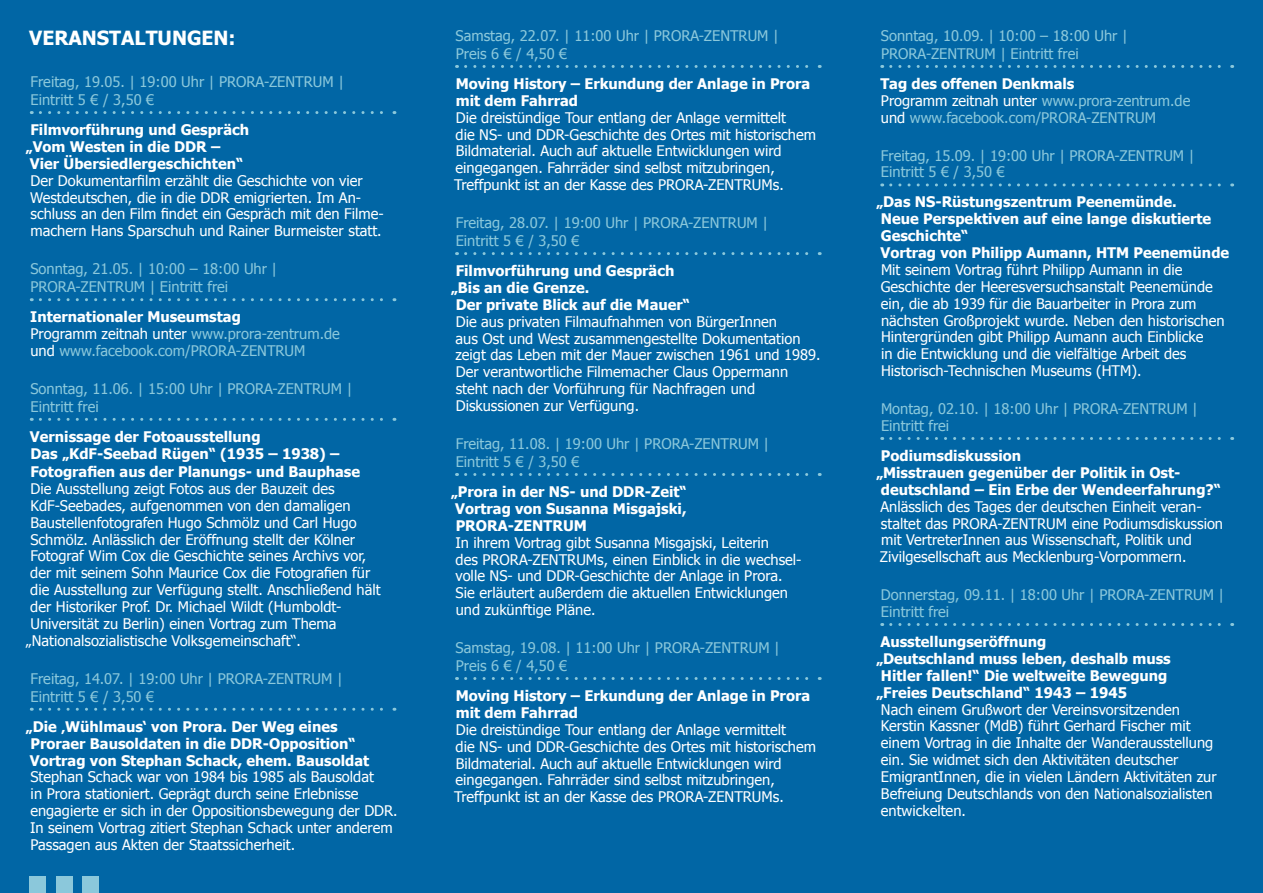
<style>
.page{position:relative;width:1263px;height:893px;background:#0166a5}
.page>*{position:absolute;margin:0;border:0;box-sizing:border-box;transform-origin:0 0}
.t1{font:700 19.5px "Tahoma";color:#fff}
.t2{font:14.7px/17px "Tahoma";color:#fff}
.t3{font:700 14.7px/17px "Tahoma";color:#fff}
.t4{font:14.7px/18px "Tahoma";color:#8bc8db}
.s1{font-weight:700;color:#fff}
.s2{color:#fff}
</style>
<div class="page">
<svg style="left:40px;top:111px;width:355px;height:3px"></svg>
<svg style="left:40px;top:298px;width:355px;height:3px"></svg>
<svg style="left:40px;top:418px;width:355px;height:3px"></svg>
<svg style="left:40px;top:708px;width:355px;height:3px"></svg>
<svg style="left:466px;top:65px;width:354px;height:3px"></svg>
<svg style="left:466px;top:252px;width:354px;height:3px"></svg>
<svg style="left:466px;top:473px;width:354px;height:3px"></svg>
<svg style="left:466px;top:677px;width:354px;height:3px"></svg>
<svg style="left:891px;top:65px;width:342px;height:3px"></svg>
<svg style="left:891px;top:183px;width:342px;height:3px"></svg>
<svg style="left:891px;top:437px;width:342px;height:3px"></svg>
<svg style="left:891px;top:623px;width:342px;height:3px"></svg>
<div style="left:30px;top:876px;width:16px;height:17px;background:#8bc8db"></div>
<div style="left:56px;top:876px;width:17px;height:17px;background:#8bc8db"></div>
<div style="left:83px;top:876px;width:16px;height:17px;background:#8bc8db"></div>
<h1 class="t1" style="left:29px;top:25px;width:208px">VERANSTALTUNGEN:</h1>
<p class="t4" style="left:30px;top:72px;width:315px">Freitag, 19.05. | 19:00 Uhr | PRORA-ZENTRUM |<br>Eintritt 5 € / 3,50 €</p>
<p class="t3" style="left:30px;top:121px;width:220px">Filmvorführung und Gespräch</p>
<p class="t3" style="left:26px;top:138px;width:196px">„Vom Westen in die DDR –</p>
<p class="t3" style="left:30px;top:155px;width:215px">Vier Übersiedlergeschichten“</p>
<p class="t2" style="left:30px;top:171px;width:355px">Der Dokumentarfilm erzählt die Geschichte von vier Westdeutschen, die in die DDR emigrierten. Im An&shy;schluss an den Film findet ein Gespräch mit den Filme&shy;machern Hans Sparschuh und Rainer Burmeister statt.</p>
<p class="t4" style="left:30px;top:259px;width:248px">Sonntag, 21.05. | 10:00 – 18:00 Uhr |<br>PRORA-ZENTRUM | Eintritt frei</p>
<p class="t4" style="left:30px;top:308px;width:311px;line-height:17px"><span class="s1">Internationaler Museumstag<br></span><span class="s2">Programm zeitnah unter</span> www.prora-zentrum.de <span class="s2">und</span> www.facebook.com/PRORA-ZENTRUM</p>
<p class="t4" style="left:30px;top:379px;width:323px">Sonntag, 11.06. | 15:00 Uhr | PRORA-ZENTRUM |<br>Eintritt frei</p>
<p class="t3" style="left:30px;top:427px;width:332px;line-height:17.5px">Vernissage der Fotoausstellung<br>Das „KdF-Seebad Rügen“ (1935 – 1938) –<br>Fotografien aus der Planungs- und Bauphase</p>
<p class="t2" style="left:30px;top:480px;width:306px">Die Ausstellung zeigt Fotos aus der Bauzeit des</p>
<p class="t2" style="left:30px;top:496px;width:322px">KdF-Seebades, aufgenommen von den damaligen</p>
<p class="t2" style="left:30px;top:513px;width:328px">Baustellenfotografen Hugo Schmölz und Carl Hugo</p>
<p class="t2" style="left:30px;top:530px;width:326px">Schmölz. Anlässlich der Eröffnung stellt der Kölner</p>
<p class="t2" style="left:30px;top:547px;width:337px">Fotograf Wim Cox die Geschichte seines Archivs vor,</p>
<p class="t2" style="left:30px;top:564px;width:341px">der mit seinem Sohn Maurice Cox die Fotografien für</p>
<p class="t2" style="left:30px;top:581px;width:352px">die Ausstellung zur Verfügung stellt. Anschließend hält</p>
<p class="t2" style="left:30px;top:598px;width:313px">der Historiker Prof. Dr. Michael Wildt (Humboldt-</p>
<p class="t2" style="left:30px;top:615px;width:308px">Universität zu Berlin) einen Vortrag zum Thema</p>
<p class="t2" style="left:26px;top:632px;width:277px">„Nationalsozialistische Volksgemeinschaft“.</p>
<p class="t4" style="left:30px;top:669px;width:314px">Freitag, 14.07. | 19:00 Uhr | PRORA-ZENTRUM |<br>Eintritt 5 € / 3,50 €</p>
<p class="t3" style="left:30px;top:717px;width:341px;text-indent:-4px">„Die ‚Wühlmaus‘ von Prora. Der Weg eines<br>Proraer Bausoldaten in die DDR-Opposition“<br>Vortrag von Stephan Schack, ehem. Bausoldat</p>
<p class="t2" style="left:30px;top:768px;width:369px">Stephan Schack war von 1984 bis 1985 als Bausoldat<br>in Prora stationiert. Geprägt durch seine Erlebnisse engagierte er sich in der Oppositionsbewegung der DDR.<br>In seinem Vortrag zitiert Stephan Schack unter anderem Passagen aus Akten der Staatssicherheit.</p>
<p class="t4" style="left:456px;top:26px;width:325px">Samstag, 22.07. | 11:00 Uhr | PRORA-ZENTRUM |<br>Preis 6 € / 4,50 €</p>
<p class="t3" style="left:456px;top:75px;width:356px">Moving History – Erkundung der Anlage in Prora mit dem Fahrrad</p>
<p class="t2" style="left:454px;top:108px;width:363px">Die dreistündige Tour entlang der Anlage vermittelt<br>die NS- und DDR-Geschichte des Ortes mit historischem Bildmaterial. Auch auf aktuelle Entwicklungen wird eingegangen. Fahrräder sind selbst mitzubringen, Treffpunkt ist an der Kasse des PRORA-ZENTRUMs.</p>
<p class="t4" style="left:456px;top:213px;width:314px">Freitag, 28.07. | 19:00 Uhr | PRORA-ZENTRUM |<br>Eintritt 5 € / 3,50 €</p>
<p class="t3" style="left:456px;top:262px;width:220px">Filmvorführung und Gespräch</p>
<p class="t3" style="left:451px;top:279px;width:140px">„Bis an die Grenze.</p>
<p class="t3" style="left:456px;top:296px;width:236px">Der private Blick auf die Mauer“</p>
<p class="t2" style="left:455px;top:312px;width:367px">Die aus privaten Filmaufnahmen von BürgerInnen<br>aus Ost und West zusammengestellte Dokumentation zeigt das Leben mit der Mauer zwischen 1961 und 1989.<br>Der verantwortliche Filmemacher Claus Oppermann steht nach der Vorführung für Nachfragen und Diskussionen zur Verfügung.</p>
<p class="t4" style="left:456px;top:434px;width:315px">Freitag, 11.08. | 19:00 Uhr | PRORA-ZENTRUM |<br>Eintritt 5 € / 3,50 €</p>
<p class="t3" style="left:455px;top:483px;width:233px;text-align:justify;text-indent:-4px">„Prora in der NS- und DDR-Zeit“ Vortrag von Susanna Misgajski, PRORA-ZENTRUM</p>
<p class="t2" style="left:455px;top:533px;width:348px">In ihrem Vortrag gibt Susanna Misgajski, Leiterin<br>des PRORA-ZENTRUMs, einen Einblick in die wechsel&shy;volle NS- und DDR-Geschichte der Anlage in Prora.<br>Sie erläutert außerdem die aktuellen Entwicklungen und zukünftige Pläne.</p>
<p class="t4" style="left:456px;top:638px;width:326px">Samstag, 19.08. | 11:00 Uhr | PRORA-ZENTRUM |<br>Preis 6 € / 4,50 €</p>
<p class="t3" style="left:456px;top:687px;width:356px">Moving History – Erkundung der Anlage in Prora mit dem Fahrrad</p>
<p class="t2" style="left:454px;top:720px;width:363px">Die dreistündige Tour entlang der Anlage vermittelt<br>die NS- und DDR-Geschichte des Ortes mit historischem Bildmaterial. Auch auf aktuelle Entwicklungen wird eingegangen. Fahrräder sind selbst mitzubringen, Treffpunkt ist an der Kasse des PRORA-ZENTRUMs.</p>
<p class="t4" style="left:881px;top:26px;width:248px">Sonntag, 10.09. | 10:00 – 18:00 Uhr |<br>PRORA-ZENTRUM | Eintritt frei</p>
<p class="t4" style="left:880px;top:75px;width:311px;line-height:17px"><span class="s1">Tag des offenen Denkmals<br></span><span class="s2">Programm zeitnah unter</span> www.prora-zentrum.de <span class="s2">und</span> www.facebook.com/PRORA-ZENTRUM</p>
<p class="t4" style="left:881px;top:146px;width:315px;line-height:17px">Freitag, 15.09. | 19:00 Uhr | PRORA-ZENTRUM |<br>Eintritt 5 € / 3,50 €</p>
<p class="t3" style="left:880px;top:193px;width:350px;text-indent:-4px">„Das NS-Rüstungszentrum Peenemünde.<br>Neue Perspektiven auf eine lange diskutierte Geschichte“<br>Vortrag von Philipp Aumann, HTM Peenemünde</p>
<p class="t2" style="left:881px;top:261px;width:345px">Mit seinem Vortrag führt Philipp Aumann in die Geschichte der Heeresversuchsanstalt Peenemünde ein, die ab 1939 für die Bauarbeiter in Prora zum nächsten Großprojekt wurde. Neben den historischen Hintergründen gibt Philipp Aumann auch Einblicke<br>in die Entwicklung und die vielfältige Arbeit des Historisch-Technischen Museums (HTM).</p>
<p class="t4" style="left:881px;top:400px;width:318px;line-height:17px">Montag, 02.10. | 18:00 Uhr | PRORA-ZENTRUM |<br>Eintritt frei</p>
<p class="t3" style="left:881px;top:447px;width:142px">Podiumsdiskussion</p>
<p class="t3" style="left:876px;top:464px;width:306px">„Misstrauen gegenüber der Politik in Ost-</p>
<p class="t3" style="left:881px;top:480px;width:342px">deutschland – Ein Erbe der Wendeerfahrung?“</p>
<p class="t2" style="left:880px;top:497px;width:345px">Anlässlich des Tages der deutschen Einheit veran&shy;staltet das PRORA-ZENTRUM eine Podiumsdiskussion mit VertreterInnen aus Wissenschaft, Politik und Zivilgesellschaft aus Mecklenburg-Vorpommern.</p>
<p class="t4" style="left:881px;top:586px;width:345px;line-height:17px">Donnerstag, 09.11. | 18:00 Uhr | PRORA-ZENTRUM |<br>Eintritt frei</p>
<p class="t3" style="left:880px;top:633px;width:168px">Ausstellungseröffnung</p>
<p class="t3" style="left:876px;top:650px;width:296px">„Deutschland muss leben, deshalb muss</p>
<p class="t3" style="left:881px;top:666px;width:288px">Hitler fallen!“ Die weltweite Bewegung</p>
<p class="t3" style="left:876px;top:683px;width:252px">„Freies Deutschland“ 1943 – 1945</p>
<p class="t2" style="left:881px;top:700px;width:337px">Nach einem Grußwort der Vereinsvorsitzenden Kerstin Kassner (MdB) führt Gerhard Fischer mit einem Vortrag in die Inhalte der Wanderausstellung ein. Sie widmet sich den Aktivitäten deutscher EmigrantInnen, die in vielen Ländern Aktivitäten zur Befreiung Deutschlands von den Nationalsozialisten entwickelten.</p>
</div>
